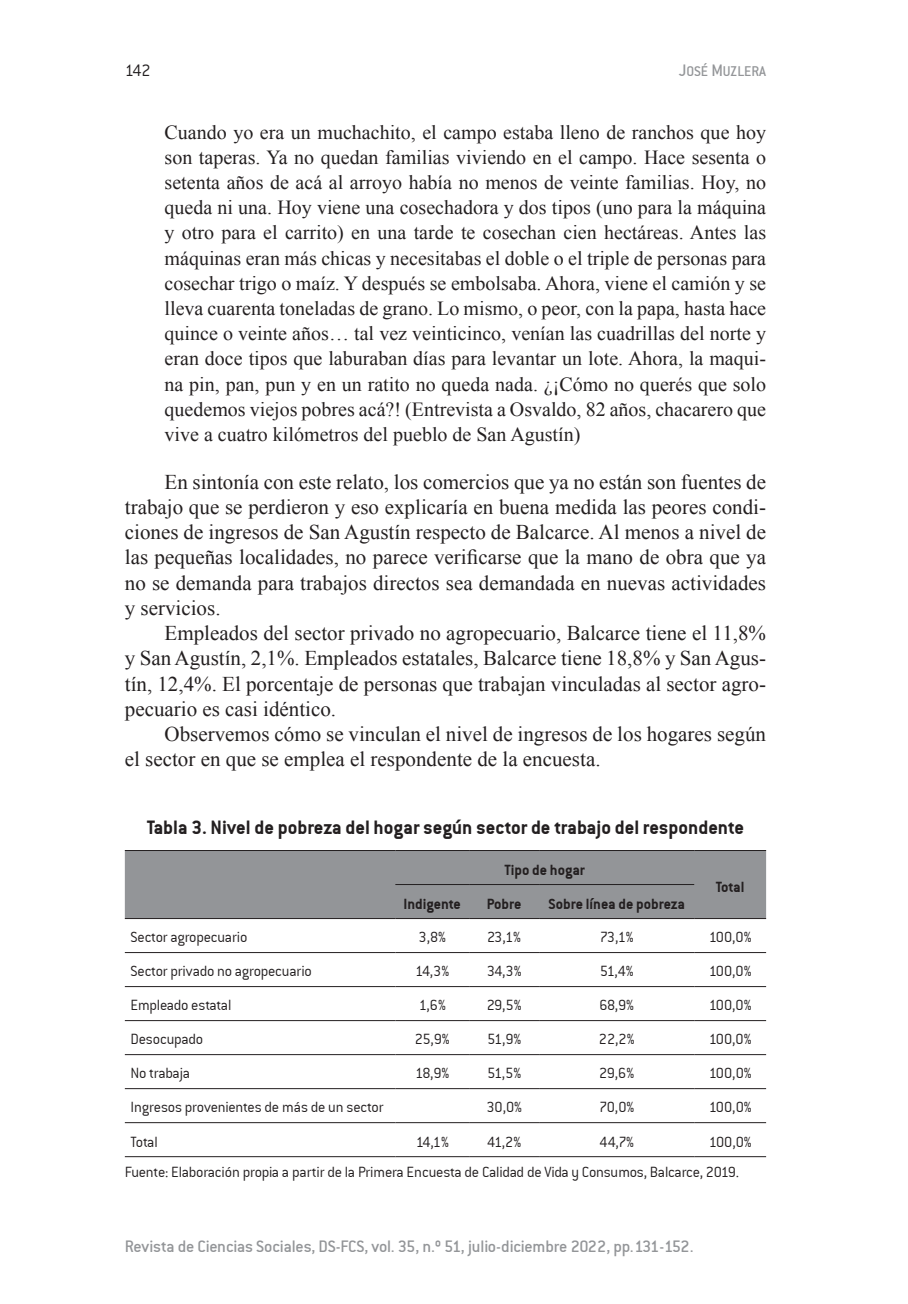
<style>
.page{position:relative;width:908px;height:1304px;background:#fff}
.page>*{position:absolute;margin:0;border:0;box-sizing:border-box;transform-origin:0 0}
.t1{font:21px/25.2px "Times New Roman";color:#231f20;text-align:justify}
.t2{font:21px "Conduit ITCTT Bold";color:#231f20}
.t3{font:20px/25.2px "Times New Roman";color:#231f20;text-align:justify}
.t4{font:18px "Conduit Md ITCTT Medium";letter-spacing:-.015em;color:#939598}
.t5{font:18px "Conduit ITCTT Light";color:#231f20}
.t6{font:16px/30.4px "Conduit ITCTT Light";letter-spacing:-.015em;color:#231f20}
.t7{font:16px "Conduit ITCTT Bold";color:#231f20}
.t8{font:15.4px "Conduit Md ITCTT Medium SC850";letter-spacing:-.005em;color:#939598}
.s1{font-size:18px}
</style>
<div class="page">
<div style="left:125px;top:851px;width:640px;height:67px;background:#939598"></div>
<hr style="left:125px;top:850px;width:270px;height:1px;background:#231f20">
<hr style="left:395px;top:850px;width:74px;height:1px;background:#231f20">
<hr style="left:469px;top:850px;width:70px;height:1px;background:#231f20">
<hr style="left:539px;top:850px;width:155px;height:1px;background:#231f20">
<hr style="left:694px;top:850px;width:71px;height:1px;background:#231f20">
<hr style="left:125px;top:918px;width:270px;height:1px;background:#231f20">
<hr style="left:395px;top:918px;width:74px;height:1px;background:#231f20">
<hr style="left:469px;top:918px;width:70px;height:1px;background:#231f20">
<hr style="left:539px;top:918px;width:155px;height:1px;background:#231f20">
<hr style="left:694px;top:918px;width:71px;height:1px;background:#231f20">
<hr style="left:125px;top:952px;width:270px;height:1px;background:#231f20">
<hr style="left:395px;top:952px;width:74px;height:1px;background:#231f20">
<hr style="left:469px;top:952px;width:70px;height:1px;background:#231f20">
<hr style="left:539px;top:952px;width:155px;height:1px;background:#231f20">
<hr style="left:694px;top:952px;width:71px;height:1px;background:#231f20">
<hr style="left:125px;top:986px;width:270px;height:1px;background:#231f20">
<hr style="left:395px;top:986px;width:74px;height:1px;background:#231f20">
<hr style="left:469px;top:986px;width:70px;height:1px;background:#231f20">
<hr style="left:539px;top:986px;width:155px;height:1px;background:#231f20">
<hr style="left:694px;top:986px;width:71px;height:1px;background:#231f20">
<hr style="left:125px;top:1020px;width:270px;height:1px;background:#231f20">
<hr style="left:395px;top:1020px;width:74px;height:1px;background:#231f20">
<hr style="left:469px;top:1020px;width:70px;height:1px;background:#231f20">
<hr style="left:539px;top:1020px;width:155px;height:1px;background:#231f20">
<hr style="left:694px;top:1020px;width:71px;height:1px;background:#231f20">
<hr style="left:125px;top:1054px;width:270px;height:1px;background:#231f20">
<hr style="left:395px;top:1054px;width:74px;height:1px;background:#231f20">
<hr style="left:469px;top:1054px;width:70px;height:1px;background:#231f20">
<hr style="left:539px;top:1054px;width:155px;height:1px;background:#231f20">
<hr style="left:694px;top:1054px;width:71px;height:1px;background:#231f20">
<hr style="left:125px;top:1088px;width:270px;height:1px;background:#231f20">
<hr style="left:395px;top:1088px;width:74px;height:1px;background:#231f20">
<hr style="left:469px;top:1088px;width:70px;height:1px;background:#231f20">
<hr style="left:539px;top:1088px;width:155px;height:1px;background:#231f20">
<hr style="left:694px;top:1088px;width:71px;height:1px;background:#231f20">
<hr style="left:125px;top:1122px;width:270px;height:1px;background:#231f20">
<hr style="left:395px;top:1122px;width:74px;height:1px;background:#231f20">
<hr style="left:469px;top:1122px;width:70px;height:1px;background:#231f20">
<hr style="left:539px;top:1122px;width:155px;height:1px;background:#231f20">
<hr style="left:694px;top:1122px;width:71px;height:1px;background:#231f20">
<hr style="left:125px;top:1156px;width:270px;height:1px;background:#231f20">
<hr style="left:395px;top:1156px;width:74px;height:1px;background:#231f20">
<hr style="left:469px;top:1156px;width:70px;height:1px;background:#231f20">
<hr style="left:539px;top:1156px;width:155px;height:1px;background:#231f20">
<hr style="left:694px;top:1156px;width:71px;height:1px;background:#231f20">
<hr style="left:395px;top:884px;width:74px;height:1px;background:#231f20">
<hr style="left:469px;top:884px;width:70px;height:1px;background:#231f20">
<hr style="left:539px;top:884px;width:155px;height:1px;background:#231f20">
<p class="t5" style="left:125px;top:61px;width:27px">142</p>
<p class="t8" style="left:678px;top:63px;width:89px"><span class="s1">J</span>OSÉ <span class="s1">M</span>UZLERA</p>
<p class="t3" style="left:164px;top:119px;width:602px">Cuando yo era un muchachito, el campo estaba lleno de ranchos que hoy son taperas. Ya no quedan familias viviendo en el campo. Hace sesenta o setenta años de acá al arroyo había no menos de veinte familias. Hoy, no queda ni una. Hoy viene una cosechadora y dos tipos (uno para la máquina y otro para el carrito) en una tarde te cosechan cien hectáreas. Antes las máquinas eran más chicas y necesitabas el doble o el triple de personas para cosechar trigo o maíz. Y después se embolsaba. Ahora, viene el camión y se lleva cuarenta toneladas de grano. Lo mismo, o peor, con la papa, hasta hace quince o veinte años… tal vez veinticinco, venían las cuadrillas del norte y eran doce tipos que laburaban días para levantar un lote. Ahora, la maqui&shy;na pin, pan, pun y en un ratito no queda nada. ¿¡Cómo no querés que solo quedemos viejos pobres acá?! (Entrevista a Osvaldo, 82 años, chacarero que vive a cuatro kilómetros del pueblo de San Agustín)</p>
<p class="t1" style="left:125px;top:469px;width:642px;text-indent:40px">En sintonía con este relato, los comercios que ya no están son fuentes de trabajo que se perdieron y eso explicaría en buena medida las peores condi&shy;ciones de ingresos de San Agustín respecto de Balcarce. Al menos a nivel de las pequeñas localidades, no parece verificarse que la mano de obra que ya no se demanda para trabajos directos sea demandada en nuevas actividades y servicios.</p>
<p class="t1" style="left:125px;top:620px;width:642px;text-indent:40px">Empleados del sector privado no agropecuario, Balcarce tiene el 11,8% y San Agustín, 2,1%. Empleados estatales, Balcarce tiene 18,8% y San Agus&shy;tín, 12,4%. El porcentaje de personas que trabajan vinculadas al sector agro&shy;pecuario es casi idéntico.</p>
<p class="t1" style="left:125px;top:721px;width:642px;text-indent:40px">Observemos cómo se vinculan el nivel de ingresos de los hogares según el sector en que se emplea el respondente de la encuesta.</p>
<p class="t2" style="left:147px;top:815px;width:598px">Tabla 3. Nivel de pobreza del hogar según sector de trabajo del respondente</p>
<p class="t7" style="left:504px;top:860px;width:82px">Tipo de hogar</p>
<p class="t7" style="left:715px;top:877px;width:30px">Total</p>
<p class="t7" style="left:403px;top:894px;width:59px">Indigente</p>
<p class="t7" style="left:486px;top:894px;width:36px">Pobre</p>
<p class="t7" style="left:548px;top:894px;width:138px">Sobre línea de pobreza</p>
<p class="t6" style="left:130px;top:922px;width:118px">Sector agropecuario</p>
<p class="t6" style="left:418px;top:922px;width:29px">3,8%</p>
<p class="t6" style="left:487px;top:922px;width:35px">23,1%</p>
<p class="t6" style="left:599px;top:922px;width:35px">73,1%</p>
<p class="t6" style="left:708px;top:922px;width:44px">100,0%</p>
<p class="t6" style="left:130px;top:956px;width:183px">Sector privado no agropecuario</p>
<p class="t6" style="left:415px;top:956px;width:35px">14,3%</p>
<p class="t6" style="left:486px;top:956px;width:36px">34,3%</p>
<p class="t6" style="left:599px;top:956px;width:35px">51,4%</p>
<p class="t6" style="left:708px;top:956px;width:44px">100,0%</p>
<p class="t6" style="left:130px;top:990px;width:102px">Empleado estatal</p>
<p class="t6" style="left:418px;top:990px;width:29px">1,6%</p>
<p class="t6" style="left:486px;top:990px;width:36px">29,5%</p>
<p class="t6" style="left:599px;top:990px;width:36px">68,9%</p>
<p class="t6" style="left:708px;top:990px;width:44px">100,0%</p>
<p class="t6" style="left:130px;top:1024px;width:74px">Desocupado</p>
<p class="t6" style="left:415px;top:1024px;width:36px">25,9%</p>
<p class="t6" style="left:487px;top:1024px;width:36px">51,9%</p>
<p class="t6" style="left:598px;top:1024px;width:37px">22,2%</p>
<p class="t6" style="left:708px;top:1024px;width:44px">100,0%</p>
<p class="t6" style="left:130px;top:1058px;width:61px">No trabaja</p>
<p class="t6" style="left:415px;top:1058px;width:36px">18,9%</p>
<p class="t6" style="left:487px;top:1058px;width:36px">51,5%</p>
<p class="t6" style="left:599px;top:1058px;width:36px">29,6%</p>
<p class="t6" style="left:708px;top:1058px;width:44px">100,0%</p>
<p class="t6" style="left:131px;top:1092px;width:254px">Ingresos provenientes de más de un sector</p>
<p class="t6" style="left:486px;top:1092px;width:37px">30,0%</p>
<p class="t6" style="left:599px;top:1092px;width:37px">70,0%</p>
<p class="t6" style="left:708px;top:1092px;width:44px">100,0%</p>
<p class="t6" style="left:131px;top:1126px;width:29px">Total</p>
<p class="t6" style="left:415px;top:1126px;width:35px">14,1%</p>
<p class="t6" style="left:487px;top:1126px;width:35px">41,2%</p>
<p class="t6" style="left:599px;top:1126px;width:36px">44,7%</p>
<p class="t6" style="left:125px;top:1126px;width:628px;text-indent:583px">100,0%<br>Fuente: Elaboración propia a partir de la Primera Encuesta de Calidad de Vida y Consumos, Balcarce, 2019.</p>
<p class="t4" style="left:125px;top:1236px;width:570px">Revista de Ciencias Sociales, DS-FCS, vol. 35, n.º 51, julio-diciembre 2022, pp.131-152.</p>
</div>
